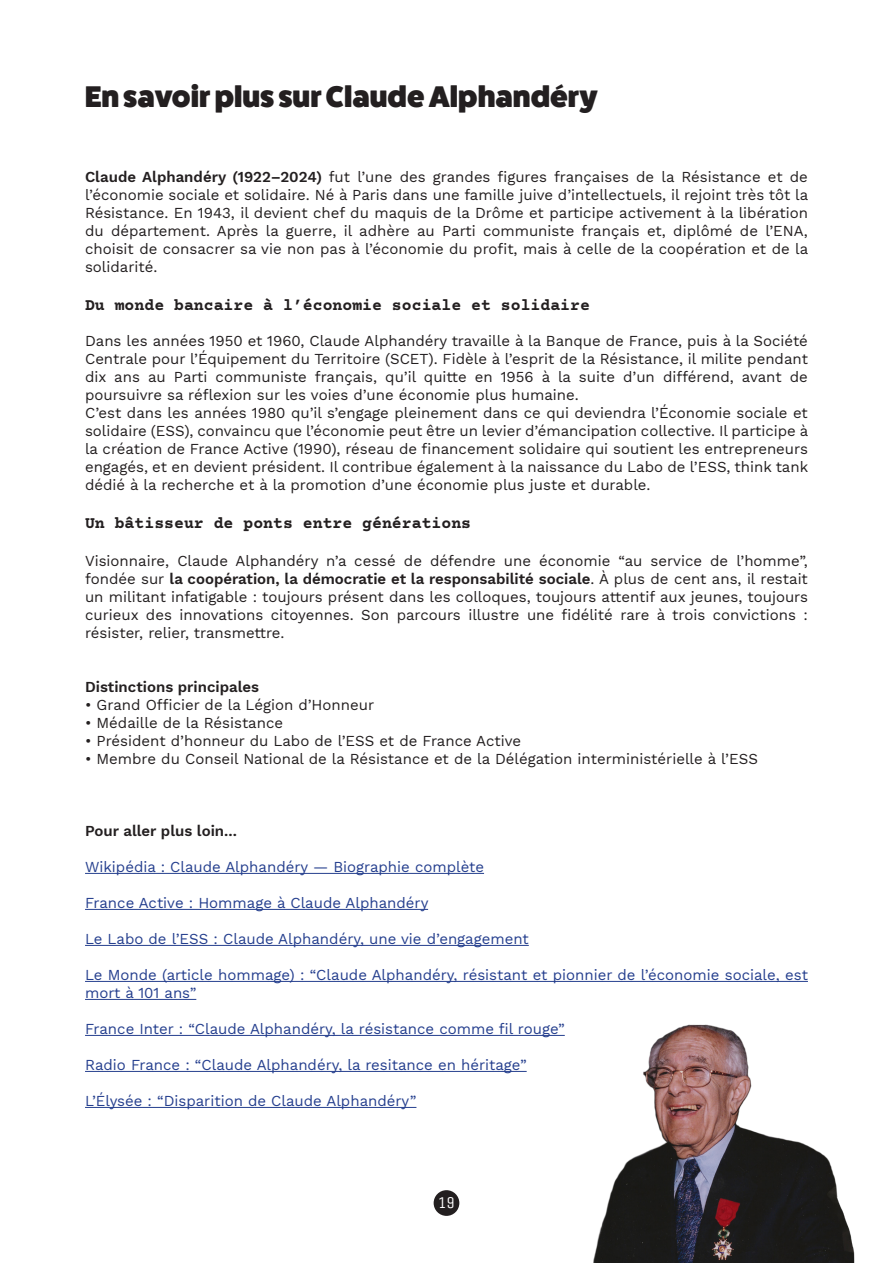
<style>
.page{position:relative;width:893px;height:1263px;background:#fff}
.page>*{position:absolute;margin:0;border:0;box-sizing:border-box;transform-origin:0 0}
.t1{font:800 30px "Fat Frank";color:#231f20}
.t2{font:700 16.5px "Courier Prime";color:#231f20}
.t3{font:16.5px "Unica One";color:#fff}
.t4{font:15px/18px "Work Sans";color:#231f20;text-align:justify}
.t5{font:15px/18px "Work Sans";color:#253f8e}
.t6{font:600 15px "Work Sans";color:#231f20}
.s1{font-weight:600}
</style>
<div class="page">
<div style="left:434px;top:1190px;width:25px;height:26px;background:#231f20;border-radius:50%"></div>
<hr style="left:85px;top:873px;width:399px;height:1px;background:#253f8e">
<hr style="left:85px;top:909px;width:343px;height:1px;background:#253f8e">
<hr style="left:85px;top:945px;width:444px;height:1px;background:#253f8e">
<hr style="left:85px;top:981px;width:723px;height:1px;background:#253f8e">
<hr style="left:85px;top:999px;width:111px;height:1px;background:#253f8e">
<hr style="left:85px;top:1035px;width:480px;height:1px;background:#253f8e">
<hr style="left:85px;top:1071px;width:442px;height:1px;background:#253f8e">
<hr style="left:85px;top:1107px;width:331px;height:1px;background:#253f8e">
<img style="left:593px;top:1024px;width:262px;height:239px">
<p class="t1" style="left:85px;top:78px;width:514px">En savoir plus sur Claude Alphandéry</p>
<p class="t4" style="left:85px;top:168px;width:725px"><span class="s1">Claude Alphandéry (1922–2024)</span> fut l’une des grandes figures françaises de la Résistance et de l’économie sociale et solidaire. Né à Paris dans une famille juive d’intellectuels, il rejoint très tôt la Résistance. En 1943, il devient chef du maquis de la Drôme et participe activement à la libération du département. Après la guerre, il adhère au Parti communiste français et, diplômé de l’ENA, choisit de consacrer sa vie non pas à l’économie du profit, mais à celle de la coopération et de la solidarité.</p>
<p class="t2" style="left:85px;top:295px;width:506px">Du monde bancaire à l’économie sociale et solidaire</p>
<p class="t4" style="left:85px;top:331px;width:724px">Dans les années 1950 et 1960, Claude Alphandéry travaille à la Banque de France, puis à la Société Centrale pour l’Équipement du Territoire (SCET). Fidèle à l’esprit de la Résistance, il milite pendant dix ans au Parti communiste français, qu’il quitte en 1956 à la suite d’un différend, avant de poursuivre sa réflexion sur les voies d’une économie plus humaine.</p>
<p class="t4" style="left:85px;top:403px;width:725px">C’est dans les années 1980 qu’il s’engage pleinement dans ce qui deviendra l’Économie sociale et solidaire (ESS), convaincu que l’économie peut être un levier d’émancipation collective. Il participe à la création de France Active (1990), réseau de financement solidaire qui soutient les entrepreneurs engagés, et en devient président. Il contribue également à la naissance du Labo de l’ESS, think tank dédié à la recherche et à la promotion d’une économie plus juste et durable.</p>
<p class="t2" style="left:85px;top:513px;width:388px">Un bâtisseur de ponts entre générations</p>
<p class="t4" style="left:85px;top:551px;width:724px">Visionnaire, Claude Alphandéry n’a cessé de défendre une économie “au service de l’homme”, fondée sur <span class="s1">la coopération, la démocratie et la responsabilité sociale</span>. À plus de cent ans, il restait un militant infatigable : toujours présent dans les colloques, toujours attentif aux jeunes, toujours curieux des innovations citoyennes. Son parcours illustre une fidélité rare à trois convictions : résister, relier, transmettre.</p>
<p class="t6" style="left:85px;top:675px;width:176px">Distinctions principales</p>
<p class="t4" style="left:85px;top:695px;width:291px">• Grand Officier de la Légion d’Honneur</p>
<p class="t4" style="left:85px;top:713px;width:200px">• Médaille de la Résistance</p>
<p class="t4" style="left:85px;top:731px;width:438px">• Président d’honneur du Labo de l’ESS et de France Active</p>
<p class="t4" style="left:85px;top:749px;width:674px">• Membre du Conseil National de la Résistance et de la Délégation interministérielle à l’ESS</p>
<p class="t6" style="left:85px;top:819px;width:153px">Pour aller plus loin...</p>
<p class="t5" style="left:85px;top:857px;width:400px">Wikipédia : Claude Alphandéry — Biographie complète</p>
<p class="t5" style="left:85px;top:893px;width:345px">France Active : Hommage à Claude Alphandéry</p>
<p class="t5" style="left:85px;top:929px;width:445px">Le Labo de l’ESS : Claude Alphandéry, une vie d’engagement</p>
<p class="t5" style="left:85px;top:965px;width:724px">Le Monde (article hommage) : “Claude Alphandéry, résistant et pionnier de l’économie sociale, est mort à 101 ans”</p>
<p class="t5" style="left:85px;top:1019px;width:481px">France Inter : “Claude Alphandéry, la résistance comme fil rouge”</p>
<p class="t5" style="left:85px;top:1055px;width:443px">Radio France : “Claude Alphandéry, la resitance en héritage”</p>
<p class="t5" style="left:85px;top:1091px;width:333px">L’Élysée : “Disparition de Claude Alphandéry”</p>
<p class="t3" style="left:438px;top:1193px;width:18px">19</p>
</div>
